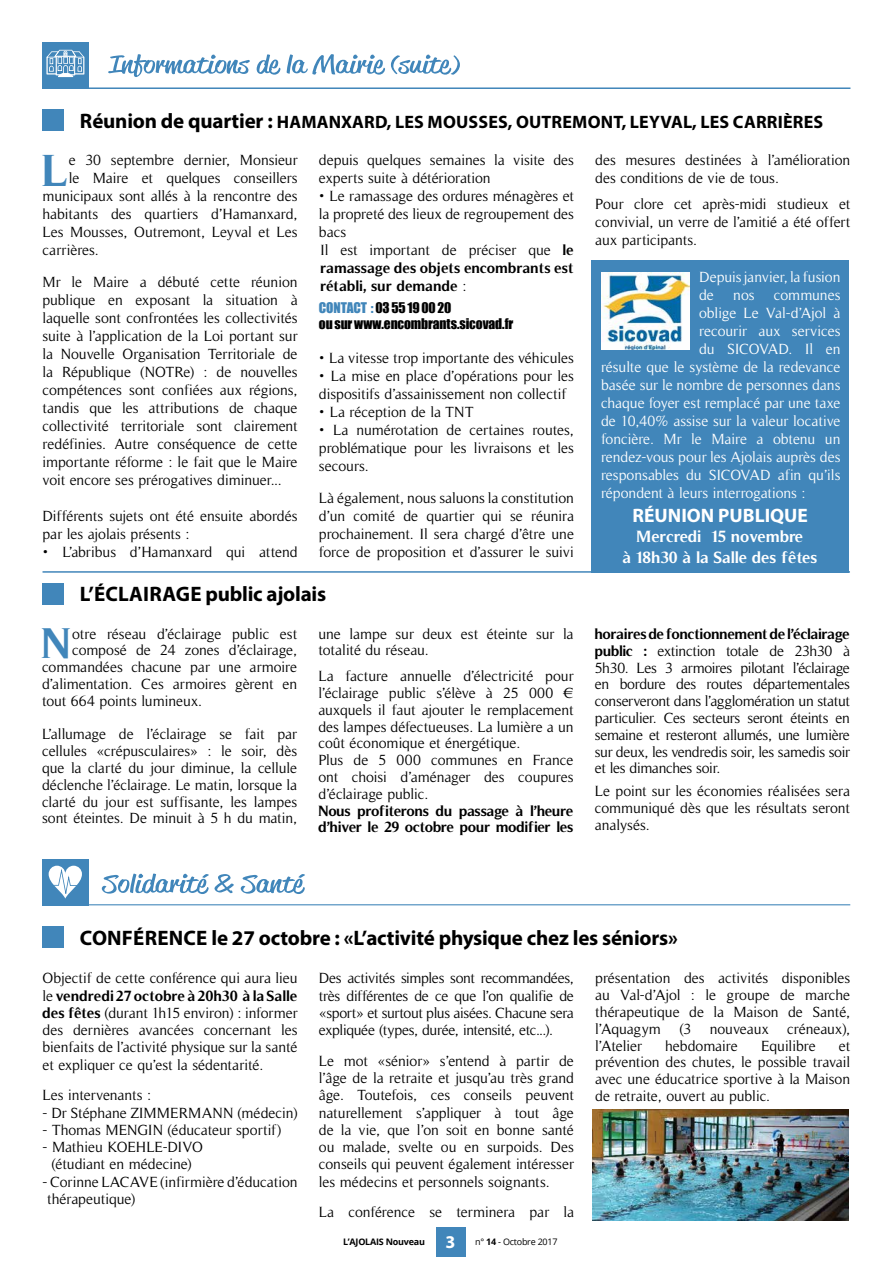
<style>
.page{position:relative;width:893px;height:1263px;background:#fff}
.page>*{position:absolute;margin:0;border:0;box-sizing:border-box;transform-origin:0 0}
.t1{font:700 45.45px "Timeless";color:#4186ba}
.t2{font:700 43.5px "Timeless";color:#4186ba}
.t3{font:700 21px "Myriad Pro";letter-spacing:-.01em;color:#000}
.t4{font:700 19.5px "Myriad Pro";color:#fff}
.t5{font:700 18px "Myriad Pro";letter-spacing:.01em;color:#000}
.t6{font:700 16.5px/21.6px "Timeless";color:#fff;text-align:center}
.t7{font:15px/16.8px "Timeless";letter-spacing:-.005em;color:#000;text-align:justify}
.t8{font:15px/18px "Timeless";letter-spacing:-.005em;color:#fff}
.t9{font:700 15px/16.8px "Timeless";letter-spacing:-.02em;color:#000}
.t10{font:13.5px/16.5px "Impact";letter-spacing:-.01em;color:#000}
.t11{font:700 9px "Open Sans";letter-spacing:-.025em;color:#000}
.s1{font-size:21px}
.s2{font-weight:700}
.s3{color:#4186ba}
.s4{font-family:"Myriad Pro";font-size:18px;color:#fff}
.s5{font-weight:400}
</style>
<div class="page">
<div style="left:436px;top:1227px;width:29px;height:29px;background:#4186ba"></div>
<div style="left:42px;top:42px;width:47px;height:47px;background:#4186ba"></div>
<svg style="left:47px;top:50px;width:37px;height:27px"></svg>
<hr style="left:78px;top:87px;width:772px;height:2px;background:#4186ba">
<svg style="left:108px;top:54px;width:352px;height:23px"></svg>
<div style="left:42px;top:110px;width:21px;height:21px;background:#4186ba"></div>
<div style="left:42px;top:583px;width:21px;height:21px;background:#4186ba"></div>
<hr style="left:89px;top:904px;width:761px;height:1px;background:#4186ba">
<svg style="left:102px;top:874px;width:203px;height:20px"></svg>
<div style="left:42px;top:859px;width:47px;height:46px;background:#4186ba"></div>
<svg style="left:49px;top:866px;width:33px;height:32px"></svg>
<div style="left:42px;top:927px;width:21px;height:21px;background:#4186ba"></div>
<img style="left:592px;top:1110px;width:257px;height:110px">
<hr style="left:43px;top:571px;width:807px;height:2px;background:#4186ba">
<div style="left:591px;top:260px;width:258px;height:313px;background:#4186ba"></div>
<img style="left:601px;top:273px;width:88px;height:76px">
<p class="t5" style="left:80px;top:110px;width:745px"><span class="s1">Réunion de quartier :</span> HAMANXARD, LES MOUSSES, OUTREMONT, LEYVAL, LES CARRIÈRES</p>
<h1 class="t1" style="left:42px;top:144px;width:28px">L</h1>
<p class="t7" style="left:69px;top:152px;width:230px">e 30 septembre dernier, Monsieur</p>
<p class="t7" style="left:69px;top:170px;width:230px">le Maire et quelques conseillers</p>
<p class="t7" style="left:43px;top:188px;width:257px">municipaux sont allés à la rencontre des</p>
<p class="t7" style="left:43px;top:206px;width:257px">habitants des quartiers d’Hamanxard,</p>
<p class="t7" style="left:43px;top:224px;width:257px">Les Mousses, Outremont, Leyval et Les</p>
<p class="t7" style="left:43px;top:242px;width:58px">carrières.</p>
<p class="t7" style="left:43px;top:273px;width:257px;line-height:18px">Mr le Maire a débuté cette réunion publique en exposant la situation à laquelle sont confrontées les collectivités suite à l’application de la Loi portant sur la Nouvelle Organisation Territoriale de la République (NOTRe) : de nouvelles compétences sont confiées aux régions, tandis que les attributions de chaque collectivité territoriale sont clairement redéfinies. Autre conséquence de cette importante réforme : le fait que le Maire voit encore ses prérogatives diminuer...</p>
<p class="t7" style="left:43px;top:507px;width:257px;line-height:18px">Différents sujets ont été ensuite abordés par les ajolais présents :</p>
<p class="t7" style="left:43px;top:543px;width:257px">• L’abribus d’Hamanxard qui attend</p>
<p class="t7" style="left:319px;top:151px;width:257px;line-height:18px">depuis quelques semaines la visite des experts suite à détérioration</p>
<p class="t7" style="left:319px;top:187px;width:257px;line-height:18px;text-align:left">• Le ramassage des ordures ménagères et la propreté des lieux de regroupement des bacs<br>Il est important de préciser que <span class="s2">le ramassage des objets encombrants est rétabli, sur demande</span> :</p>
<p class="t10" style="left:319px;top:299px;width:196px"><span class="s3">CONTACT :</span> 03 55 19 00 20<br>ou sur www.encombrants.sicovad.fr</p>
<p class="t7" style="left:319px;top:350px;width:257px">• La vitesse trop importante des véhicules</p>
<p class="t7" style="left:319px;top:367px;width:257px;line-height:18px">• La mise en place d’opérations pour les dispositifs d’assainissement non collectif</p>
<p class="t7" style="left:319px;top:404px;width:156px">• La réception de la TNT</p>
<p class="t7" style="left:319px;top:421px;width:257px;line-height:18px">• La numérotation de certaines routes, problématique pour les livraisons et les secours.</p>
<p class="t7" style="left:319px;top:489px;width:257px;line-height:18px">Là également, nous saluons la constitution d’un comité de quartier qui se réunira prochainement. Il sera chargé d’être une force de proposition et d’assurer le suivi</p>
<h3 class="t3" style="left:80px;top:581px;width:248px">L’ÉCLAIRAGE public ajolais</h3>
<h2 class="t2" style="left:42px;top:618px;width:32px">N</h2>
<p class="t7" style="left:72px;top:625px;width:227px">otre réseau d’éclairage public est</p>
<p class="t7" style="left:72px;top:642px;width:227px">composé de 24 zones d’éclairage,</p>
<p class="t7" style="left:42px;top:659px;width:257px">commandées chacune par une armoire</p>
<p class="t7" style="left:42px;top:676px;width:257px">d’alimentation. Ces armoires gèrent en</p>
<p class="t7" style="left:42px;top:692px;width:161px">tout 664 points lumineux.</p>
<p class="t7" style="left:42px;top:726px;width:257px">L’allumage de l’éclairage se fait par cellules «crépusculaires» : le soir, dès que la clarté du jour diminue, la cellule déclenche l’éclairage. Le matin, lorsque la clarté du jour est suffisante, les lampes sont éteintes. De minuit à 5 h du matin,</p>
<p class="t7" style="left:318px;top:625px;width:257px">une lampe sur deux est éteinte sur la totalité du réseau.</p>
<p class="t7" style="left:318px;top:668px;width:257px;text-align:left">La facture annuelle d’électricité pour l’éclairage public s’élève à 25 000 € auxquels il faut ajouter le remplacement des lampes défectueuses. La lumière a un coût économique et énergétique.<br>Plus de 5 000 communes en France ont choisi d’aménager des coupures d’éclairage public.</p>
<p class="t9" style="left:318px;top:802px;width:257px">Nous profiterons du passage à l’heure d’hiver le 29 octobre pour modifier les</p>
<p class="t7" style="left:595px;top:151px;width:257px;line-height:18px">des mesures destinées à l’amélioration des conditions de vie de tous.</p>
<p class="t7" style="left:595px;top:195px;width:257px;line-height:18px">Pour clore cet après-midi studieux et convivial, un verre de l’amitié a été offert aux participants.</p>
<p class="t8" style="left:699px;top:268px;width:143px">Depuis janvier, la fusion de</p>
<p class="t8" style="left:733px;top:286px;width:23px">nos</p>
<p class="t8" style="left:774px;top:286px;width:68px">communes</p>
<p class="t8" style="left:699px;top:304px;width:143px">oblige Le Val-d’Ajol à</p>
<p class="t8" style="left:699px;top:322px;width:143px">recourir aux services</p>
<p class="t8" style="left:699px;top:340px;width:143px">du SICOVAD. Il en</p>
<p class="t8" style="left:601px;top:358px;width:241px">résulte que le système de la redevance</p>
<p class="t8" style="left:601px;top:376px;width:241px">basée sur le nombre de personnes dans</p>
<p class="t8" style="left:601px;top:394px;width:241px">chaque foyer est remplacé par une taxe</p>
<p class="t8" style="left:601px;top:412px;width:241px">de 10,40% assise sur la valeur locative</p>
<p class="t8" style="left:601px;top:430px;width:241px">foncière. Mr le Maire a obtenu un</p>
<p class="t8" style="left:601px;top:448px;width:241px">rendez-vous pour les Ajolais auprès des</p>
<p class="t8" style="left:601px;top:466px;width:241px">responsables du SICOVAD afin qu’ils</p>
<p class="t8" style="left:601px;top:484px;width:206px">répondent à leurs interrogations :</p>
<h3 class="t4" style="left:633px;top:502px;width:177px">RÉUNION PUBLIQUE</h3>
<p class="t6" style="left:623px;top:525px;width:196px">Mercredi 15 novembre<br>à 18h30 à la Salle des fêtes</p>
<p class="t7" style="left:595px;top:626px;width:257px"><span class="s2">horaires de fonctionnement de l’éclairage public :</span> extinction totale de 23h30 à 5h30. Les 3 armoires pilotant l’éclairage en bordure des routes départementales conserveront dans l’agglomération un statut particulier. Ces secteurs seront éteints en semaine et resteront allumés, une lumière sur deux, les vendredis soir, les samedis soir et les dimanches soir.</p>
<p class="t7" style="left:595px;top:783px;width:257px">Le point sur les économies réalisées sera communiqué dès que les résultats seront analysés.</p>
<h3 class="t3" style="left:80px;top:924px;width:599px">CONFÉRENCE le 27 octobre : «L’activité physique chez les séniors»</h3>
<p class="t7" style="left:43px;top:970px;width:257px;line-height:17.2px">Objectif de cette conférence qui aura lieu le <span class="s2">vendredi 27 octobre à 20h30 à la Salle des fêtes</span> (durant 1h15 environ) : informer des dernières avancées concernant les bienfaits de l’activité physique sur la santé et expliquer ce qu’est la sédentarité.</p>
<p class="t7" style="left:43px;top:1087px;width:110px">Les intervenants :</p>
<p class="t7" style="left:43px;top:1104px;width:257px">- Dr Stéphane ZIMMERMANN (médecin)</p>
<p class="t7" style="left:43px;top:1121px;width:240px">- Thomas MENGIN (éducateur sportif)</p>
<p class="t7" style="left:43px;top:1138px;width:162px;line-height:17.2px;text-align:center">- Mathieu KOEHLE-DIVO (étudiant en médecine)</p>
<p class="t7" style="left:47px;top:1173px;width:252px;line-height:17.2px;text-indent:-4px">- Corinne LACAVE (infirmière d’éducation thérapeutique)</p>
<p class="t7" style="left:319px;top:970px;width:257px;line-height:17.2px">Des activités simples sont recommandées, très différentes de ce que l’on qualifie de «sport» et surtout plus aisées. Chacune sera expliquée (types, durée, intensité, etc...).</p>
<p class="t7" style="left:319px;top:1052px;width:257px;line-height:17.2px">Le mot «sénior» s’entend à partir de l’âge de la retraite et jusqu’au très grand âge. Toutefois, ces conseils peuvent naturellement s’appliquer à tout âge de la vie, que l’on soit en bonne santé ou malade, svelte ou en surpoids. Des conseils qui peuvent également intéresser les médecins et personnels soignants.</p>
<p class="t7" style="left:319px;top:1203px;width:257px">La conférence se terminera par la</p>
<p class="t11" style="left:343px;top:1235px;width:216px">L’AJOLAIS Nouveau <span class="s4">3</span> <span class="s5">n°</span> 14 <span class="s5">- Octobre 2017</span></p>
<p class="t7" style="left:595px;top:970px;width:257px">présentation des activités disponibles au Val-d’Ajol : le groupe de marche thérapeutique de la Maison de Santé, l’Aquagym (3 nouveaux créneaux), l’Atelier</p>
<p class="t7" style="left:665px;top:1037px;width:74px">hebdomaire</p>
<p class="t7" style="left:761px;top:1037px;width:56px">Equilibre</p>
<p class="t7" style="left:595px;top:1037px;width:257px;text-indent:244px">et prévention des chutes, le possible travail avec une éducatrice sportive à la Maison de retraite, ouvert au public.</p>
</div>
